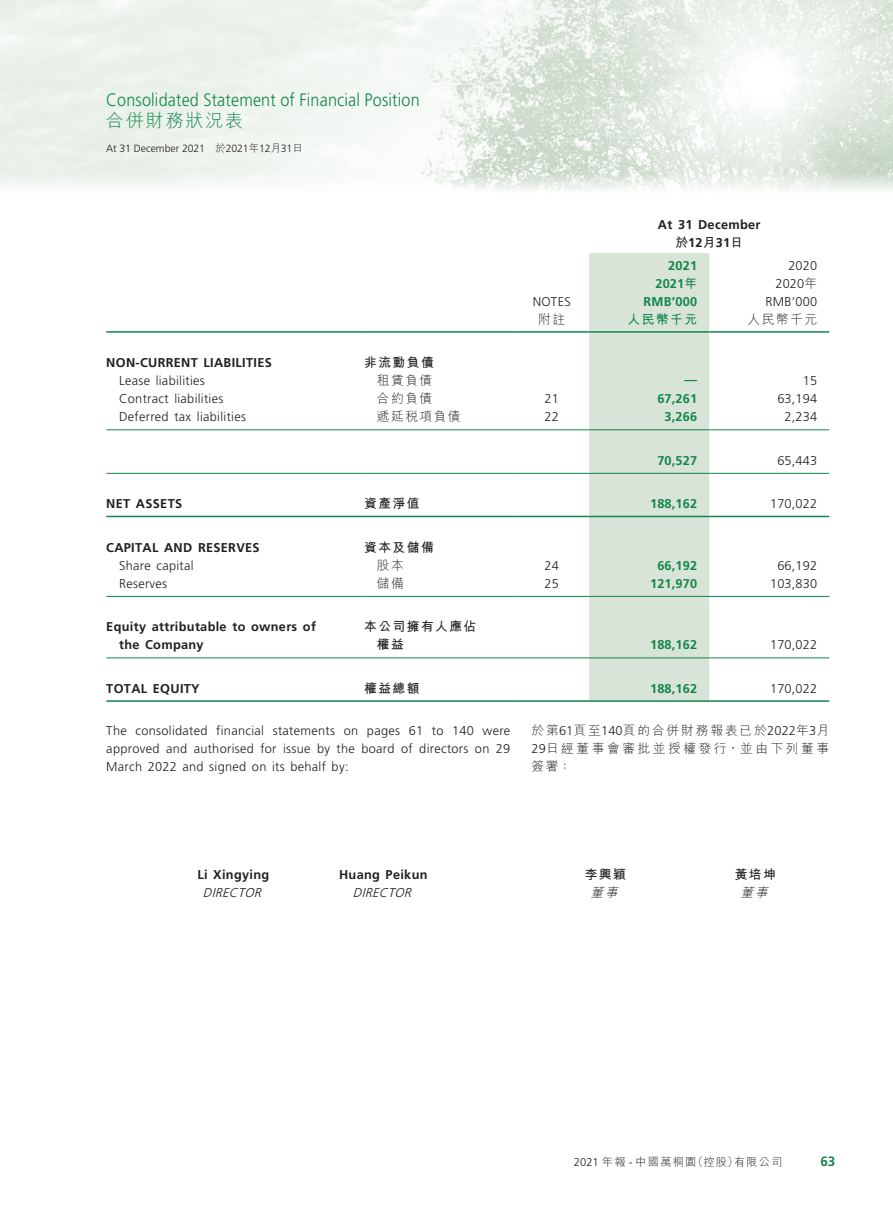
<style>
.page{position:relative;width:893px;height:1212px;background:#fff}
.page>*{position:absolute;margin:0;border:0;box-sizing:border-box;transform-origin:0 0}
.t1{font:300 18px "Frutiger LT Std";letter-spacing:.01em;color:#128649;scale:.9 1}
.t2{font:300 18px "M Hei HK";letter-spacing:.1em;color:#128649}
.t3{font:700 13.5px "Frutiger LT Std";color:#128649}
._11_P0{font:300 12.75px/18px "Frutiger LT Std";letter-spacing:.015em;color:#231f20;text-align:justify}
._15_Table_Stub{font:700 12.75px/18px "Frutiger LT Std";letter-spacing:.025em;color:#231f20}
._15_Table_Stub-2{font:300 12.75px "Frutiger LT Std";letter-spacing:.025em;color:#231f20}
._11_P0-2{font:700 12.75px "Frutiger LT Std";letter-spacing:.015em;color:#128649}
._01_Body_Text{font:300 12.75px/18px "M Hei HK";letter-spacing:.195em;color:#231f20;text-align:justify}
._11_P0-3{font:700 12.75px "Frutiger LT Std";letter-spacing:.025em;color:#231f20}
._15_Table_Stub-3{font:700 12.75px/18px "M Hei HK";letter-spacing:.115em;color:#231f20}
._15_Table_Stub-4{font:300 12.75px "M Hei HK";letter-spacing:.115em;color:#231f20}
._11_P0-4{font:italic 300 12.75px "Frutiger LT Std";color:#231f20}
._11_P0-5{font:300 12.75px "M Hei HK";letter-spacing:.115em;color:#231f20}
._11_P0-6{font:700 12.75px "M Hei HK";letter-spacing:.115em;color:#231f20}
._11_P0-7{font:700 12.75px "M Hei HK";letter-spacing:.115em;color:#128649}
._11_P0-8{font:italic 300 12.75px "M Hei HK";color:#231f20}
.t4{font:300 11.25px "M Hei HK";letter-spacing:.1em;color:#231f20}
.t5{font:300 10.5px "Frutiger LT Std";letter-spacing:-.01em;color:#231f20}
.s1{font-family:"M Hei HK"}
.s2{font-family:"Frutiger LT Std"}
</style>
<div class="page">
<img style="left:0;top:0;width:893px;height:191px">
<div style="left:589px;top:253px;width:120px;height:447px;background:#d9e4d8"></div>
<hr style="left:106px;top:331px;width:258px;height:2px;background:#128649">
<hr style="left:364px;top:331px;width:150px;height:2px;background:#128649">
<hr style="left:514px;top:331px;width:75px;height:2px;background:#128649">
<hr style="left:589px;top:331px;width:120px;height:2px;background:#128649">
<hr style="left:709px;top:331px;width:120px;height:2px;background:#128649">
<hr style="left:106px;top:429px;width:258px;height:1px;background:#128649">
<hr style="left:364px;top:429px;width:150px;height:1px;background:#128649">
<hr style="left:514px;top:429px;width:75px;height:1px;background:#128649">
<hr style="left:589px;top:429px;width:120px;height:1px;background:#128649">
<hr style="left:709px;top:429px;width:120px;height:1px;background:#128649">
<hr style="left:106px;top:473px;width:258px;height:1px;background:#128649">
<hr style="left:364px;top:473px;width:150px;height:1px;background:#128649">
<hr style="left:514px;top:473px;width:75px;height:1px;background:#128649">
<hr style="left:589px;top:473px;width:120px;height:1px;background:#128649">
<hr style="left:709px;top:473px;width:120px;height:1px;background:#128649">
<hr style="left:106px;top:516px;width:258px;height:1px;background:#128649">
<hr style="left:364px;top:516px;width:150px;height:1px;background:#128649">
<hr style="left:514px;top:516px;width:75px;height:1px;background:#128649">
<hr style="left:589px;top:516px;width:120px;height:1px;background:#128649">
<hr style="left:709px;top:516px;width:120px;height:1px;background:#128649">
<hr style="left:106px;top:596px;width:258px;height:1px;background:#128649">
<hr style="left:364px;top:596px;width:150px;height:1px;background:#128649">
<hr style="left:514px;top:596px;width:75px;height:1px;background:#128649">
<hr style="left:589px;top:596px;width:120px;height:1px;background:#128649">
<hr style="left:709px;top:596px;width:120px;height:1px;background:#128649">
<hr style="left:106px;top:657px;width:258px;height:1px;background:#128649">
<hr style="left:364px;top:657px;width:150px;height:1px;background:#128649">
<hr style="left:514px;top:657px;width:75px;height:1px;background:#128649">
<hr style="left:589px;top:657px;width:120px;height:1px;background:#128649">
<hr style="left:709px;top:657px;width:120px;height:1px;background:#128649">
<hr style="left:106px;top:700px;width:258px;height:2px;background:#128649">
<hr style="left:364px;top:700px;width:150px;height:2px;background:#128649">
<hr style="left:514px;top:700px;width:75px;height:2px;background:#128649">
<hr style="left:589px;top:700px;width:120px;height:2px;background:#128649">
<hr style="left:709px;top:700px;width:120px;height:2px;background:#128649">
<h1 class="t1" style="left:106px;top:90px;width:350px">Consolidated Statement of Financial Position</h1>
<h1 class="t2" style="left:106px;top:108px;width:138px">合併財務狀況表</h1>
<p class="t5" style="left:106px;top:142px;width:198px">At 31 December 2021<span class="s1">　於</span>2021<span class="s1">年</span>12<span class="s1">月</span>31<span class="s1">日</span></p>
<p class="_11_P0-3" style="left:658px;top:217px;width:104px">At 31 December</p>
<p class="_11_P0-3" style="left:675px;top:235px;width:69px"><span class="s1">於</span>12<span class="s1">月</span>31<span class="s1">日</span></p>
<p class="_11_P0-2" style="left:668px;top:258px;width:30px">2021</p>
<p class="_11_P0" style="left:788px;top:256px;width:30px">2020</p>
<p class="_11_P0-2" style="left:655px;top:276px;width:43px">2021<span class="s1">年</span></p>
<p class="_11_P0" style="left:775px;top:274px;width:43px">2020<span class="s1">年</span></p>
<p class="_11_P0" style="left:533px;top:292px;width:40px">NOTES</p>
<p class="_11_P0-2" style="left:643px;top:294px;width:55px">RMB’000</p>
<p class="_11_P0" style="left:765px;top:292px;width:53px">RMB’000</p>
<p class="_11_P0-5" style="left:538px;top:310px;width:28px">附註</p>
<p class="_11_P0-7" style="left:628px;top:310px;width:71px">人民幣千元</p>
<p class="_11_P0-5" style="left:748px;top:310px;width:71px">人民幣千元</p>
<p class="_15_Table_Stub" style="left:106px;top:354px;width:167px">NON-CURRENT LIABILITIES</p>
<p class="_15_Table_Stub-3" style="left:364px;top:352px;width:71px">非流動負債</p>
<p class="_15_Table_Stub-2" style="left:119px;top:373px;width:87px">Lease liabilities</p>
<p class="_15_Table_Stub-4" style="left:377px;top:371px;width:57px">租賃負債</p>
<p class="_11_P0-2" style="left:684px;top:372px;width:14px">—</p>
<p class="_11_P0" style="left:803px;top:372px;width:16px">15</p>
<p class="_15_Table_Stub-2" style="left:119px;top:391px;width:106px">Contract liabilities</p>
<p class="_15_Table_Stub-4" style="left:377px;top:389px;width:57px">合約負債</p>
<p class="_11_P0" style="left:544px;top:390px;width:16px">21</p>
<p class="_11_P0-2" style="left:657px;top:391px;width:41px">67,261</p>
<p class="_11_P0" style="left:777px;top:390px;width:41px">63,194</p>
<p class="_15_Table_Stub-2" style="left:119px;top:409px;width:128px">Deferred tax liabilities</p>
<p class="_15_Table_Stub-4" style="left:377px;top:407px;width:85px">遞延稅項負債</p>
<p class="_11_P0" style="left:544px;top:408px;width:16px">22</p>
<p class="_11_P0-2" style="left:665px;top:409px;width:34px">3,266</p>
<p class="_11_P0" style="left:785px;top:408px;width:34px">2,234</p>
<p class="_11_P0-2" style="left:657px;top:453px;width:41px">70,527</p>
<p class="_11_P0" style="left:777px;top:451px;width:41px">65,443</p>
<p class="_15_Table_Stub" style="left:106px;top:495px;width:77px">NET ASSETS</p>
<p class="_15_Table_Stub-3" style="left:364px;top:493px;width:57px">資產淨值</p>
<p class="_11_P0-2" style="left:650px;top:496px;width:49px">188,162</p>
<p class="_11_P0" style="left:770px;top:495px;width:49px">170,022</p>
<p class="_15_Table_Stub" style="left:106px;top:538px;width:155px">CAPITAL AND RESERVES</p>
<p class="_15_Table_Stub-3" style="left:364px;top:537px;width:71px">資本及儲備</p>
<p class="_15_Table_Stub-2" style="left:119px;top:558px;width:76px">Share capital</p>
<p class="_15_Table_Stub-4" style="left:377px;top:556px;width:28px">股本</p>
<p class="_11_P0" style="left:544px;top:556px;width:16px">24</p>
<p class="_11_P0-2" style="left:657px;top:558px;width:41px">66,192</p>
<p class="_11_P0" style="left:777px;top:556px;width:41px">66,192</p>
<p class="_15_Table_Stub-2" style="left:119px;top:576px;width:50px">Reserves</p>
<p class="_15_Table_Stub-4" style="left:377px;top:574px;width:28px">儲備</p>
<p class="_11_P0" style="left:544px;top:574px;width:16px">25</p>
<p class="_11_P0-2" style="left:650px;top:576px;width:49px">121,970</p>
<p class="_11_P0" style="left:770px;top:574px;width:49px">103,830</p>
<p class="_15_Table_Stub" style="left:119px;top:618px;width:198px;text-indent:-13px">Equity attributable to owners of the Company</p>
<p class="_15_Table_Stub-3" style="left:377px;top:616px;width:101px;text-indent:-13px">本公司擁有人應佔權益</p>
<p class="_11_P0-2" style="left:650px;top:637px;width:49px">188,162</p>
<p class="_11_P0" style="left:770px;top:636px;width:49px">170,022</p>
<p class="_15_Table_Stub" style="left:106px;top:679px;width:95px">TOTAL EQUITY</p>
<p class="_15_Table_Stub-3" style="left:364px;top:678px;width:57px">權益總額</p>
<p class="_11_P0-2" style="left:650px;top:681px;width:49px">188,162</p>
<p class="_11_P0" style="left:770px;top:679px;width:49px">170,022</p>
<p class="_11_P0" style="left:106px;top:721px;width:405px">The consolidated financial statements on pages 61 to 140 were approved and authorised for issue by the board of directors on 29<br>March 2022 and signed on its behalf by:</p>
<p class="_01_Body_Text" style="left:531px;top:720px;width:299px">於第<span class="s2">61</span>頁至<span class="s2">140</span>頁的合併財務報表已於<span class="s2">2022</span>年<span class="s2">3</span>月<span class="s2">29</span>日經董事會審批並授權發行，並由下列董事簽署：</p>
<p class="_11_P0-3" style="left:197px;top:867px;width:73px">Li Xingying</p>
<p class="_11_P0-3" style="left:339px;top:867px;width:90px">Huang Peikun</p>
<p class="_11_P0-4" style="left:203px;top:885px;width:64px">DIRECTOR</p>
<p class="_11_P0-4" style="left:353px;top:885px;width:64px">DIRECTOR</p>
<p class="_11_P0-6" style="left:585px;top:865px;width:43px">李興穎</p>
<p class="_11_P0-6" style="left:735px;top:865px;width:43px">黃培坤</p>
<p class="_11_P0-8" style="left:590px;top:883px;width:33px">董事</p>
<p class="_11_P0-8" style="left:740px;top:883px;width:33px">董事</p>
<p class="t4" style="left:574px;top:1154px;width:210px"><span class="s2">2021</span> 年報 <span class="s2">-</span> 中國萬桐園（控股）有限公司</p>
<p class="t3" style="left:820px;top:1154px;width:17px">63</p>
</div>
